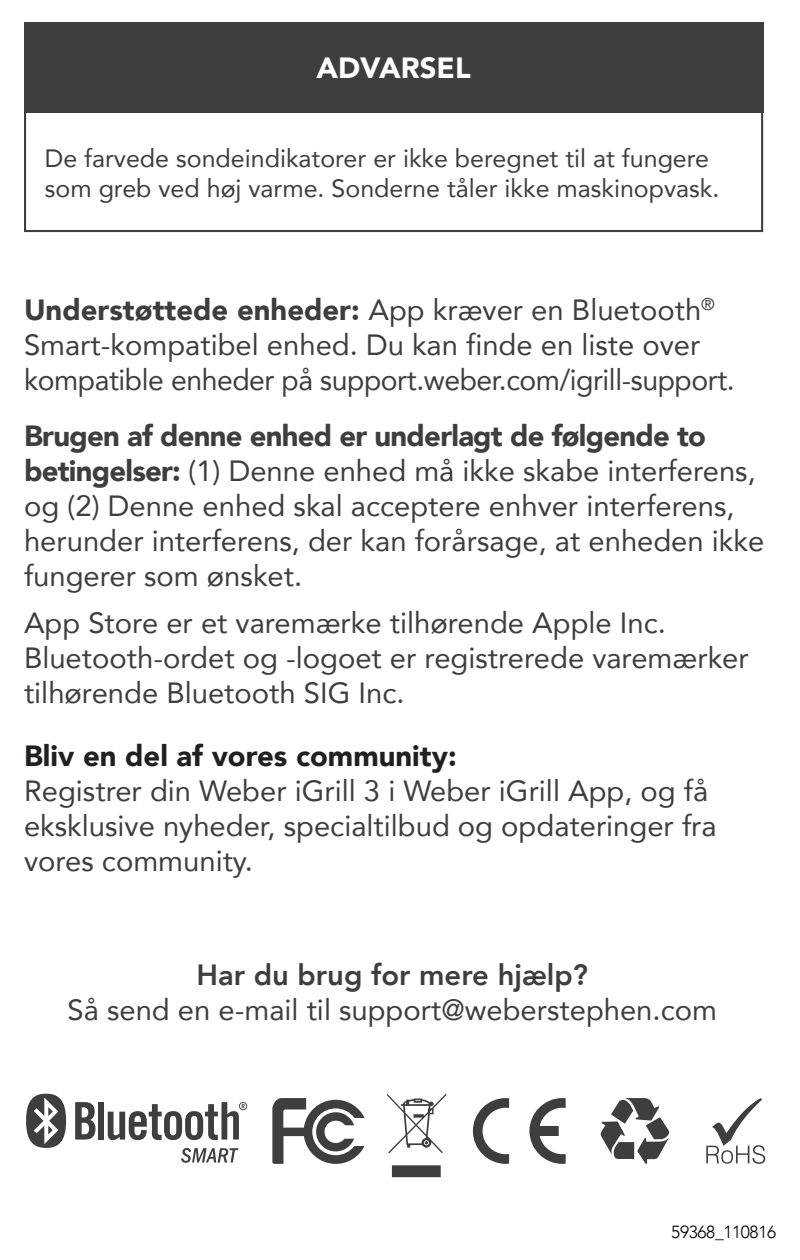
<style>
.page{position:relative;width:800px;height:1260px;background:#fff}
.page>*{position:absolute;margin:0;border:0;box-sizing:border-box;transform-origin:0 0}
.t1{font:29.25px/35px "Avenir";color:#3e3e3f}
.t2{font:900 29.25px "Avenir";color:#fff}
.t3{font:25px/30px "Avenir";color:#3e3e3f}
.t4{font:300 17.5px "Avenir";letter-spacing:-.02em;color:#000}
.s1{font-weight:900}
.s2{font-weight:900;color:#231f20}
.s3{font-weight:800}
</style>
<div class="page">
<svg style="left:24px;top:113px;width:739px;height:119px"></svg>
<div style="left:24px;top:22px;width:739px;height:91px;background:#3e3e3f"></div>
<svg style="left:75px;top:1102px;width:20px;height:38px"></svg>
<div style="left:98px;top:1102px;width:6px;height:38px;background:#3e3e3f"></div>
<svg style="left:26px;top:1094px;width:40px;height:54px"></svg>
<svg style="left:108px;top:1102px;width:139px;height:38px"></svg>
<svg style="left:181px;top:1148px;width:57px;height:15px"></svg>
<svg style="left:601px;top:1098px;width:68px;height:66px"></svg>
<svg style="left:706px;top:1098px;width:59px;height:66px"></svg>
<svg style="left:473px;top:1098px;width:36px;height:66px"></svg>
<svg style="left:529px;top:1098px;width:37px;height:66px"></svg>
<svg style="left:272px;top:1098px;width:93px;height:66px"></svg>
<svg style="left:387px;top:1093px;width:59px;height:84px"></svg>
<p class="t2" style="left:316px;top:42px;width:156px">ADVARSEL</p>
<p class="t3" style="left:45px;top:143px;width:676px">De farvede sondeindikatorer er ikke beregnet til at fungere som greb ved høj varme. Sonderne tåler ikke maskinopvask.</p>
<p class="t1" style="left:24px;top:291px;width:712px"><span class="s1">Understøttede enheder:</span> App kræver en Bluetooth<sup>®<br></sup>Smart-kompatibel enhed. Du kan finde en liste over kompatible enheder på support.weber.com/igrill-support.</p>
<p class="t1" style="left:24px;top:417px;width:742px"><span class="s1">Brugen af denne enhed er underlagt de følgende to betingelser:</span> (1) Denne enhed må ikke skabe interferens, og (2) Denne enhed skal acceptere enhver interferens, herunder interferens, der kan forårsage, at enheden ikke fungerer som ønsket.</p>
<p class="t1" style="left:24px;top:605px;width:726px">App Store er et varemærke tilhørende Apple Inc.<br>Bluetooth-ordet og -logoet er registrerede varemærker tilhørende Bluetooth SIG Inc.</p>
<p class="t1" style="left:24px;top:738px;width:694px"><span class="s2">Bliv en del af vores community:<br></span>Registrer din Weber iGrill 3 i Weber iGrill App, og få eksklusive nyheder, specialtilbud og opdateringer fra vores community.</p>
<p class="t1" style="left:68px;top:956px;width:651px;text-align:center"><span class="s3">Har du brug for mere hjælp?<br></span>Så send en e-mail til support@weberstephen.com</p>
<p class="t4" style="left:671px;top:1221px;width:106px">59368_110816</p>
</div>
